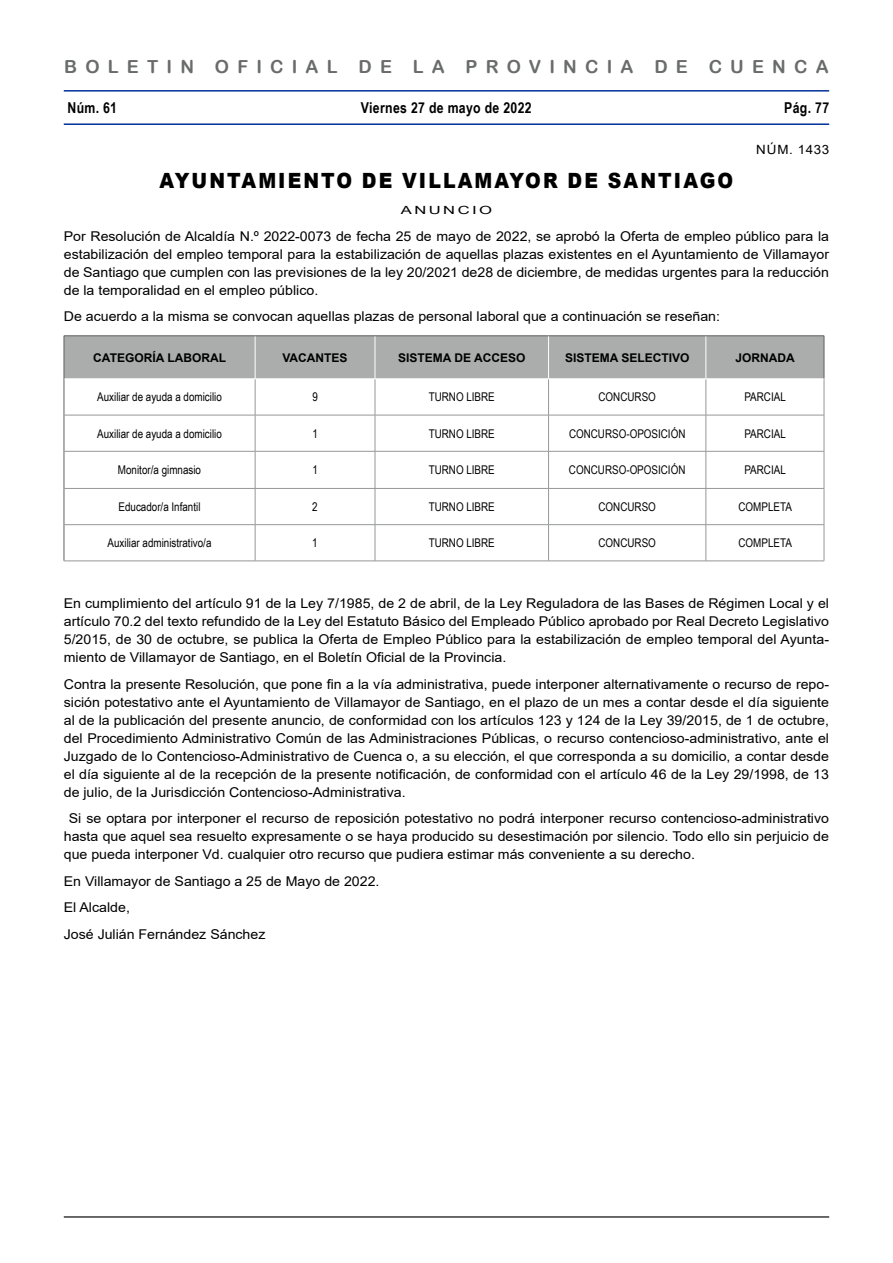
<style>
.page{position:relative;width:893px;height:1263px;background:#fff}
.page>*{position:absolute;margin:0;border:0;box-sizing:border-box;transform-origin:0 0}
.t1{font:900 21px "Arial";letter-spacing:.11em;color:#000;scale:.9 1}
.t2{font:18px "Arial Rounded MT Bold";letter-spacing:.455em;color:#6a6c6c}
.t3{font:700 15px "Arial Narrow";letter-spacing:.02em;color:#000}
.t4{font:13.5px/18px "Arial";color:#000;text-align:justify;scale:1.05 1}
.t5{font:12.75px "Arial";letter-spacing:.04em;color:#000;scale:1.05 1}
.t6{font:12px "Arial Narrow";color:#000}
.t7{font:700 12px "Arial";color:#000}
.t8{font:11.25px "Arial Narrow";letter-spacing:.12em;color:#000;scale:1.8 1}
</style>
<div class="page">
<hr style="left:64px;top:90px;width:765px;height:2px;background:#00329a">
<hr style="left:64px;top:123px;width:765px;height:2px;background:#00329a">
<hr style="left:64px;top:1216px;width:765px;height:2px;background:#393a39">
<div style="left:65px;top:337px;width:759px;height:42px;background:#abacac"></div>
<svg style="left:65px;top:380px;width:759px;height:181px"></svg>
<hr style="left:255px;top:336px;width:1px;height:43px;background:#fff">
<hr style="left:375px;top:336px;width:1px;height:43px;background:#fff">
<hr style="left:548px;top:336px;width:1px;height:43px;background:#fff">
<hr style="left:706px;top:336px;width:1px;height:43px;background:#fff">
<hr style="left:64px;top:379px;width:1px;height:36px;background:#5f6060">
<hr style="left:64px;top:415px;width:1px;height:36px;background:#5f6060">
<hr style="left:64px;top:451px;width:1px;height:37px;background:#5f6060">
<hr style="left:64px;top:488px;width:1px;height:37px;background:#5f6060">
<hr style="left:64px;top:525px;width:1px;height:36px;background:#5f6060">
<hr style="left:255px;top:379px;width:1px;height:36px;background:#969798">
<hr style="left:375px;top:379px;width:1px;height:36px;background:#969798">
<hr style="left:548px;top:379px;width:1px;height:36px;background:#969798">
<hr style="left:706px;top:379px;width:1px;height:36px;background:#969798">
<hr style="left:824px;top:379px;width:1px;height:36px;background:#969798">
<hr style="left:64px;top:415px;width:191px;height:1px;background:#969798">
<hr style="left:255px;top:415px;width:120px;height:1px;background:#969798">
<hr style="left:255px;top:415px;width:1px;height:36px;background:#969798">
<hr style="left:375px;top:415px;width:174px;height:1px;background:#969798">
<hr style="left:375px;top:415px;width:1px;height:36px;background:#969798">
<hr style="left:549px;top:415px;width:157px;height:1px;background:#969798">
<hr style="left:548px;top:415px;width:1px;height:36px;background:#969798">
<hr style="left:706px;top:415px;width:118px;height:1px;background:#969798">
<hr style="left:706px;top:415px;width:1px;height:36px;background:#969798">
<hr style="left:824px;top:415px;width:1px;height:36px;background:#969798">
<hr style="left:64px;top:451px;width:191px;height:1px;background:#969798">
<hr style="left:255px;top:451px;width:120px;height:1px;background:#969798">
<hr style="left:255px;top:451px;width:1px;height:37px;background:#969798">
<hr style="left:375px;top:451px;width:174px;height:1px;background:#969798">
<hr style="left:375px;top:451px;width:1px;height:37px;background:#969798">
<hr style="left:549px;top:451px;width:157px;height:1px;background:#969798">
<hr style="left:548px;top:451px;width:1px;height:37px;background:#969798">
<hr style="left:706px;top:451px;width:118px;height:1px;background:#969798">
<hr style="left:706px;top:451px;width:1px;height:37px;background:#969798">
<hr style="left:824px;top:451px;width:1px;height:37px;background:#969798">
<hr style="left:64px;top:488px;width:191px;height:1px;background:#969798">
<hr style="left:255px;top:488px;width:120px;height:1px;background:#969798">
<hr style="left:255px;top:489px;width:1px;height:35px;background:#969798">
<hr style="left:375px;top:488px;width:174px;height:1px;background:#969798">
<hr style="left:375px;top:489px;width:1px;height:35px;background:#969798">
<hr style="left:549px;top:488px;width:157px;height:1px;background:#969798">
<hr style="left:548px;top:489px;width:1px;height:35px;background:#969798">
<hr style="left:706px;top:488px;width:118px;height:1px;background:#969798">
<hr style="left:706px;top:489px;width:1px;height:35px;background:#969798">
<hr style="left:824px;top:489px;width:1px;height:35px;background:#969798">
<hr style="left:64px;top:524px;width:191px;height:1px;background:#969798">
<hr style="left:255px;top:524px;width:120px;height:1px;background:#969798">
<hr style="left:255px;top:525px;width:1px;height:36px;background:#969798">
<hr style="left:375px;top:524px;width:174px;height:1px;background:#969798">
<hr style="left:375px;top:525px;width:1px;height:36px;background:#969798">
<hr style="left:549px;top:524px;width:157px;height:1px;background:#969798">
<hr style="left:548px;top:525px;width:1px;height:36px;background:#969798">
<hr style="left:706px;top:524px;width:118px;height:1px;background:#969798">
<hr style="left:706px;top:525px;width:1px;height:36px;background:#969798">
<hr style="left:824px;top:525px;width:1px;height:36px;background:#969798">
<hr style="left:64px;top:561px;width:191px;height:1px;background:#969798">
<hr style="left:255px;top:561px;width:120px;height:1px;background:#969798">
<hr style="left:375px;top:561px;width:174px;height:1px;background:#969798">
<hr style="left:549px;top:561px;width:157px;height:1px;background:#969798">
<hr style="left:706px;top:561px;width:118px;height:1px;background:#969798">
<hr style="left:64px;top:379px;width:191px;height:1px;background:#fff">
<hr style="left:255px;top:379px;width:120px;height:1px;background:#fff">
<hr style="left:375px;top:379px;width:174px;height:1px;background:#fff">
<hr style="left:706px;top:379px;width:118px;height:1px;background:#fff">
<hr style="left:64px;top:336px;width:191px;height:1px;background:#5f6060">
<hr style="left:64px;top:336px;width:1px;height:43px;background:#5f6060">
<hr style="left:255px;top:336px;width:120px;height:1px;background:#5f6060">
<hr style="left:375px;top:336px;width:174px;height:1px;background:#5f6060">
<hr style="left:549px;top:336px;width:157px;height:1px;background:#5f6060">
<hr style="left:706px;top:336px;width:118px;height:1px;background:#5f6060">
<hr style="left:824px;top:336px;width:1px;height:43px;background:#5f6060">
<h2 class="t2" style="left:64px;top:56px;width:766px">BOLETIN OFICIAL DE LA PROVINCIA DE CUENCA</h2>
<p class="t3" style="left:67px;top:96px;width:51px">Núm. 61</p>
<p class="t3" style="left:361px;top:96px;width:172px">Viernes 27 de mayo de 2022</p>
<p class="t3" style="left:784px;top:96px;width:46px">Pág. 77</p>
<p class="t5" style="left:756px;top:141px;width:71px">NÚM. 1433</p>
<h1 class="t1" style="left:160px;top:165px;width:639px">AYUNTAMIENTO DE VILLAMAYOR DE SANTIAGO</h1>
<p class="t8" style="left:401px;top:202px;width:52px">ANUNCIO</p>
<p class="t4" style="left:64px;top:227px;width:730px">Por Resolución de Alcaldía N.º 2022-0073 de fecha 25 de mayo de 2022, se aprobó la Oferta de empleo público para la estabilización del empleo temporal para la estabilización de aquellas plazas existentes en el Ayuntamiento de Villamayor de Santiago que cumplen con las previsiones de la ley 20/2021 de28 de diciembre, de medidas urgentes para la reducción de la temporalidad en el empleo público.</p>
<p class="t4" style="left:64px;top:307px;width:627px">De acuerdo a la misma se convocan aquellas plazas de personal laboral que a continuación se reseñan:</p>
<p class="t7" style="left:93px;top:349px;width:134px">CATEGORÍA LABORAL</p>
<p class="t7" style="left:282px;top:349px;width:67px">VACANTES</p>
<p class="t7" style="left:398px;top:349px;width:129px">SISTEMA DE ACCESO</p>
<p class="t7" style="left:565px;top:349px;width:126px">SISTEMA SELECTIVO</p>
<p class="t7" style="left:735px;top:349px;width:61px">JORNADA</p>
<p class="t6" style="left:97px;top:388px;width:126px">Auxiliar de ayuda a domicilio</p>
<p class="t6" style="left:312px;top:388px;width:7px">9</p>
<p class="t6" style="left:429px;top:388px;width:68px">TURNO LIBRE</p>
<p class="t6" style="left:598px;top:388px;width:59px">CONCURSO</p>
<p class="t6" style="left:744px;top:388px;width:43px">PARCIAL</p>
<p class="t6" style="left:97px;top:424px;width:126px">Auxiliar de ayuda a domicilio</p>
<p class="t6" style="left:312px;top:424px;width:7px">1</p>
<p class="t6" style="left:429px;top:424px;width:68px">TURNO LIBRE</p>
<p class="t6" style="left:569px;top:424px;width:118px">CONCURSO-OPOSICIÓN</p>
<p class="t6" style="left:744px;top:424px;width:43px">PARCIAL</p>
<p class="t6" style="left:118px;top:461px;width:85px">Monitor/a gimnasio</p>
<p class="t6" style="left:312px;top:461px;width:7px">1</p>
<p class="t6" style="left:429px;top:461px;width:68px">TURNO LIBRE</p>
<p class="t6" style="left:569px;top:461px;width:118px">CONCURSO-OPOSICIÓN</p>
<p class="t6" style="left:744px;top:461px;width:43px">PARCIAL</p>
<p class="t6" style="left:118px;top:498px;width:84px">Educador/a Infantil</p>
<p class="t6" style="left:312px;top:498px;width:7px">2</p>
<p class="t6" style="left:429px;top:498px;width:68px">TURNO LIBRE</p>
<p class="t6" style="left:598px;top:498px;width:59px">CONCURSO</p>
<p class="t6" style="left:738px;top:498px;width:55px">COMPLETA</p>
<p class="t6" style="left:108px;top:534px;width:105px">Auxiliar administrativo/a</p>
<p class="t6" style="left:312px;top:534px;width:7px">1</p>
<p class="t6" style="left:429px;top:534px;width:68px">TURNO LIBRE</p>
<p class="t6" style="left:598px;top:534px;width:59px">CONCURSO</p>
<p class="t6" style="left:738px;top:534px;width:55px">COMPLETA</p>
<p class="t4" style="left:64px;top:594px;width:730px">En cumplimiento del artículo 91 de la Ley 7/1985, de 2 de abril, de la Ley Reguladora de las Bases de Régimen Local y el artículo 70.2 del texto refundido de la Ley del Estatuto Básico del Empleado Público aprobado por Real Decreto Legislativo 5/2015, de 30 de octubre, se publica la Oferta de Empleo Público para la estabilización de empleo temporal del Ayunta&shy;miento de Villamayor de Santiago, en el Boletín Oficial de la Provincia.</p>
<p class="t4" style="left:64px;top:675px;width:730px">Contra la presente Resolución, que pone fin a la vía administrativa, puede interponer alternativamente o recurso de repo&shy;sición potestativo ante el Ayuntamiento de Villamayor de Santiago, en el plazo de un mes a contar desde el día siguiente al de la publicación del presente anuncio, de conformidad con los artículos 123 y 124 de la Ley 39/2015, de 1 de octubre, del Procedimiento Administrativo Común de las Administraciones Públicas, o recurso contencioso-administrativo, ante el Juzgado de lo Contencioso-Administrativo de Cuenca o, a su elección, el que corresponda a su domicilio, a contar desde el día siguiente al de la recepción de la presente notificación, de conformidad con el artículo 46 de la Ley 29/1998, de 13 de julio, de la Jurisdicción Contencioso-Administrativa.</p>
<p class="t4" style="left:64px;top:809px;width:730px;text-indent:5px">Si se optara por interponer el recurso de reposición potestativo no podrá interponer recurso contencioso-administrativo hasta que aquel sea resuelto expresamente o se haya producido su desestimación por silencio. Todo ello sin perjuicio de que pueda interponer Vd. cualquier otro recurso que pudiera estimar más conveniente a su derecho.</p>
<p class="t4" style="left:64px;top:867px;width:302px;line-height:26.5px;text-align:left">En Villamayor de Santiago a 25 de Mayo de 2022.<br>El Alcalde,<br>José Julián Fernández Sánchez</p>
</div>
